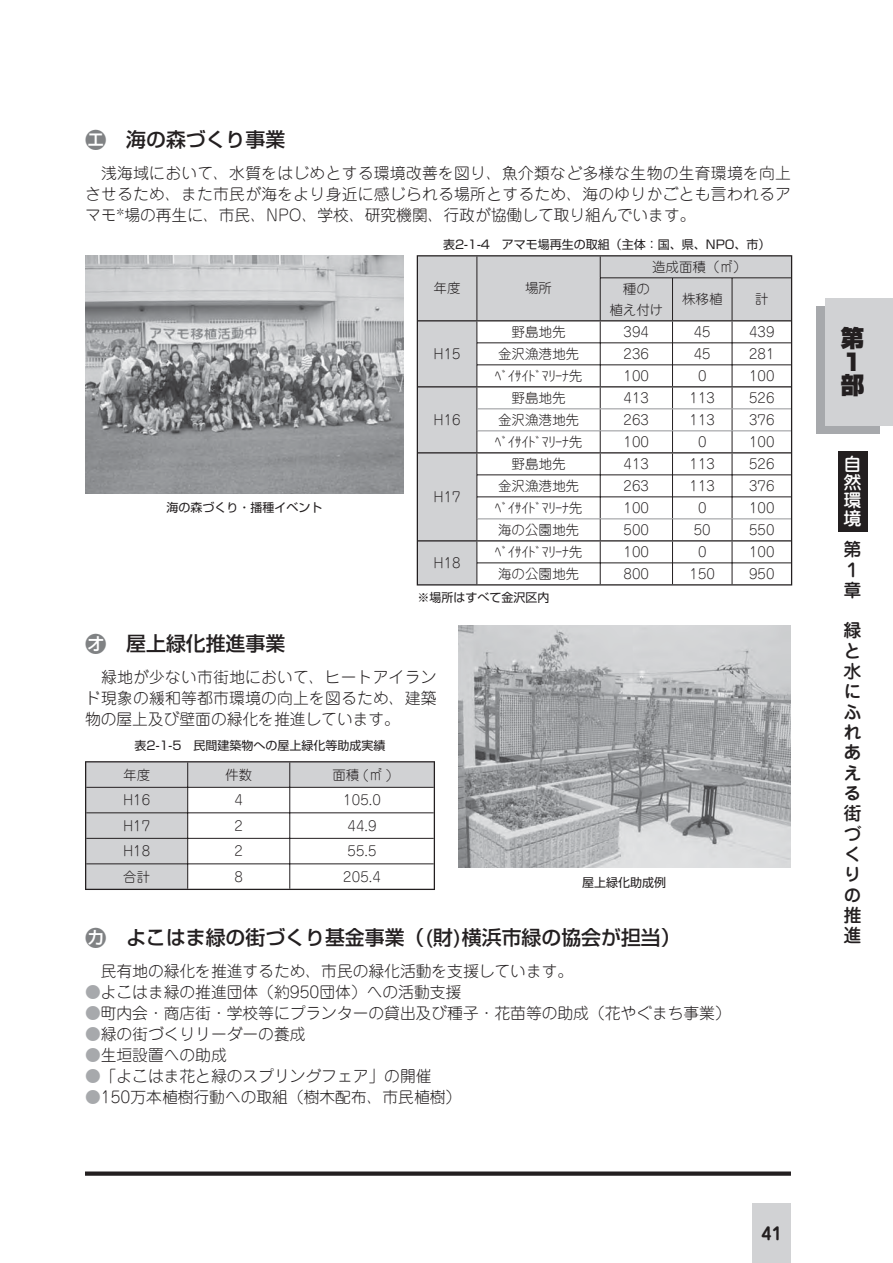
<style>
.page{position:relative;width:893px;height:1263px;background:#fff}
.page>*{position:absolute;margin:0;border:0;box-sizing:border-box;transform-origin:0 0}
.t1{font:23.4px/23.4px "Shin Go Pro Ultra 90 pv RKSJ V";color:#231f20}
.t2{font:19.8px "Shin Go Pro Medium 90 pv RKSJ H";color:#231f20}
.t3{font:18px/20.4px "Jun 34 Pro Medium 90 pv RKSJ V";color:#231f20}
.t4{font:18px/18px "Jun 34 Pro Medium 90 pv RKSJ V";color:#fff;text-align:justify}
.t5{font:16.95px "Jun 501 Pro Bold 90 pv RKSJ H";color:#231f20}
.t6{font:15.75px/21px "Jun 101 Pro Light 90 pv RKSJ H";color:#231f20;text-align:justify}
.t7{font:13.5px/21px "Jun 101 Pro Light 90 pv RKSJ H";color:#231f20;text-align:center}
.t8{font:12px "Shin Go Pro Regular 90 pv RKSJ H";color:#231f20}
.s1{font-size:21.3px;color:#808284}
.s2{color:#a7a9ac}
</style>
<div class="page">
<svg style="left:85px;top:1172px;width:706px;height:4px;background:#302c2d"></svg>
<div style="left:816px;top:306px;width:64px;height:128px;background:#a7a9ac"></div>
<div style="left:825px;top:298px;width:68px;height:127px;background:#d1d2d4"></div>
<div style="left:753px;top:1203px;width:38px;height:60px;background:#d1d2d4"></div>
<div style="left:838px;top:451px;width:29px;height:81px;background:#231f20"></div>
<img style="left:85px;top:255px;width:318px;height:239px">
<hr style="left:417px;top:255px;width:60px;height:1px;background:#231f20">
<hr style="left:477px;top:255px;width:123px;height:1px;background:#231f20">
<hr style="left:600px;top:255px;width:192px;height:1px;background:#231f20">
<hr style="left:417px;top:584px;width:60px;height:2px;background:#231f20">
<hr style="left:477px;top:584px;width:315px;height:2px;background:#231f20">
<svg style="left:417px;top:256px;width:375px;height:329px"></svg>
<hr style="left:477px;top:540px;width:255px;height:2px;background:#231f20">
<hr style="left:732px;top:540px;width:60px;height:2px;background:#231f20">
<img style="left:458px;top:625px;width:333px;height:242px">
<hr style="left:85px;top:761px;width:103px;height:1px;background:#231f20">
<hr style="left:188px;top:761px;width:247px;height:1px;background:#231f20">
<svg style="left:85px;top:762px;width:350px;height:127px"></svg>
<hr style="left:85px;top:889px;width:205px;height:1px;background:#231f20">
<hr style="left:290px;top:889px;width:145px;height:1px;background:#231f20">
<p class="t2" style="left:85px;top:132px;width:202px"><span class="s1">エ</span> 海の森づくり事業</p>
<p class="t6" style="left:85px;top:165px;width:707px">　浅海域において、水質をはじめとする環境改善を図り､魚介類など多様な生物の生育環境を向上させるため､また市民が海をより身近に感じられる場所とするため､海のゆりかごとも言われるアマモ*場の再生に、市民､ NPO、学校､研究機関、行政が協働して取り組んでいます｡</p>
<p class="t8" style="left:443px;top:240px;width:329px">表2-1-4　アマモ場再生の取組（主体：国、県、NPO、市）</p>
<p class="t7" style="left:434px;top:280px;width:28px">年度</p>
<p class="t7" style="left:525px;top:280px;width:28px">場所</p>
<p class="t7" style="left:652px;top:258px;width:96px">造成面積（㎡）</p>
<p class="t7" style="left:609px;top:280px;width:55px">種の<br>植え付け</p>
<p class="t7" style="left:682px;top:291px;width:42px">株移植</p>
<p class="t7" style="left:755px;top:291px;width:15px">計</p>
<p class="t8" style="left:166px;top:503px;width:157px">海の森づくり・播種イベント</p>
<p class="t7" style="left:433px;top:345px;width:29px">H15</p>
<p class="t7" style="left:433px;top:411px;width:29px">H16</p>
<p class="t7" style="left:433px;top:488px;width:29px">H17</p>
<p class="t7" style="left:511px;top:323px;width:55px">野島地先</p>
<p class="t7" style="left:624px;top:323px;width:27px">394</p>
<p class="t7" style="left:694px;top:323px;width:19px">45</p>
<p class="t7" style="left:749px;top:323px;width:27px">439</p>
<p class="t7" style="left:498px;top:345px;width:82px">金沢漁港地先</p>
<p class="t7" style="left:624px;top:345px;width:27px">236</p>
<p class="t7" style="left:694px;top:345px;width:19px">45</p>
<p class="t7" style="left:749px;top:345px;width:27px">281</p>
<p class="t7" style="left:495px;top:367px;width:89px">ﾍﾞｲｻｲﾄﾞﾏﾘｰﾅ先</p>
<p class="t7" style="left:624px;top:367px;width:27px">100</p>
<p class="t7" style="left:698px;top:367px;width:10px">0</p>
<p class="t7" style="left:749px;top:367px;width:27px">100</p>
<p class="t7" style="left:511px;top:389px;width:55px">野島地先</p>
<p class="t7" style="left:624px;top:389px;width:27px">413</p>
<p class="t7" style="left:689px;top:389px;width:27px">113</p>
<p class="t7" style="left:749px;top:389px;width:27px">526</p>
<p class="t7" style="left:498px;top:411px;width:82px">金沢漁港地先</p>
<p class="t7" style="left:624px;top:411px;width:27px">263</p>
<p class="t7" style="left:689px;top:411px;width:27px">113</p>
<p class="t7" style="left:749px;top:411px;width:27px">376</p>
<p class="t7" style="left:495px;top:433px;width:89px">ﾍﾞｲｻｲﾄﾞﾏﾘｰﾅ先</p>
<p class="t7" style="left:624px;top:433px;width:27px">100</p>
<p class="t7" style="left:698px;top:433px;width:10px">0</p>
<p class="t7" style="left:749px;top:433px;width:27px">100</p>
<p class="t7" style="left:511px;top:455px;width:55px">野島地先</p>
<p class="t7" style="left:624px;top:455px;width:27px">413</p>
<p class="t7" style="left:689px;top:455px;width:27px">113</p>
<p class="t7" style="left:749px;top:455px;width:27px">526</p>
<p class="t7" style="left:498px;top:477px;width:82px">金沢漁港地先</p>
<p class="t7" style="left:624px;top:477px;width:27px">263</p>
<p class="t7" style="left:689px;top:477px;width:27px">113</p>
<p class="t7" style="left:749px;top:477px;width:27px">376</p>
<p class="t7" style="left:495px;top:499px;width:89px">ﾍﾞｲｻｲﾄﾞﾏﾘｰﾅ先</p>
<p class="t7" style="left:624px;top:499px;width:27px">100</p>
<p class="t7" style="left:698px;top:499px;width:10px">0</p>
<p class="t7" style="left:749px;top:499px;width:27px">100</p>
<p class="t7" style="left:498px;top:521px;width:82px">海の公園地先</p>
<p class="t7" style="left:624px;top:521px;width:27px">500</p>
<p class="t7" style="left:694px;top:521px;width:19px">50</p>
<p class="t7" style="left:749px;top:521px;width:27px">550</p>
<p class="t7" style="left:495px;top:543px;width:89px">ﾍﾞｲｻｲﾄﾞﾏﾘｰﾅ先</p>
<p class="t7" style="left:624px;top:543px;width:27px">100</p>
<p class="t7" style="left:698px;top:543px;width:10px">0</p>
<p class="t7" style="left:749px;top:543px;width:27px">100</p>
<p class="t7" style="left:498px;top:565px;width:82px">海の公園地先</p>
<p class="t7" style="left:624px;top:565px;width:27px">800</p>
<p class="t7" style="left:689px;top:565px;width:27px">150</p>
<p class="t7" style="left:749px;top:565px;width:27px">950</p>
<p class="t8" style="left:417px;top:593px;width:133px">※場所はすべて金沢区内</p>
<p class="t7" style="left:433px;top:554px;width:29px">H18</p>
<p class="t2" style="left:85px;top:636px;width:202px"><span class="s1">オ</span> 屋上緑化推進事業</p>
<p class="t6" style="left:85px;top:669px;width:353px">　緑地が少ない市街地において、ヒートアイランド現象の緩和等都市環境の向上を図るため、建築物の屋上及び壁面の緑化を推進しています。</p>
<p class="t8" style="left:135px;top:741px;width:252px">表2-1-5　民間建築物への屋上緑化等助成実績</p>
<p class="t7" style="left:123px;top:766px;width:28px">年度</p>
<p class="t7" style="left:225px;top:766px;width:28px">件数</p>
<p class="t7" style="left:332px;top:766px;width:61px">面積 (㎡ )</p>
<p class="t7" style="left:123px;top:791px;width:29px">H16</p>
<p class="t7" style="left:234px;top:791px;width:10px">4</p>
<p class="t7" style="left:343px;top:791px;width:39px">105.0</p>
<p class="t7" style="left:123px;top:817px;width:29px">H17</p>
<p class="t7" style="left:234px;top:817px;width:10px">2</p>
<p class="t7" style="left:348px;top:817px;width:31px">44.9</p>
<p class="t7" style="left:123px;top:842px;width:29px">H18</p>
<p class="t7" style="left:234px;top:842px;width:10px">2</p>
<p class="t7" style="left:348px;top:842px;width:31px">55.5</p>
<p class="t7" style="left:123px;top:868px;width:28px">合計</p>
<p class="t7" style="left:234px;top:868px;width:10px">8</p>
<p class="t7" style="left:343px;top:868px;width:39px">205.4</p>
<p class="t8" style="left:582px;top:878px;width:85px">屋上緑化助成例</p>
<p class="t2" style="left:85px;top:930px;width:597px"><span class="s1">カ</span> よこはま緑の街づくり基金事業（(財)横浜市緑の協会が担当）</p>
<p class="t6" style="left:85px;top:963px;width:490px">　民有地の緑化を推進するため、市民の緑化活動を支援しています。</p>
<p class="t6" style="left:85px;top:984px;width:378px"><span class="s2">●</span>よこはま緑の推進団体（約950団体）への活動支援</p>
<p class="t6" style="left:85px;top:1005px;width:647px"><span class="s2">●</span>町内会・商店街・学校等にプランターの貸出及び種子・花苗等の助成（花やぐまち事業）</p>
<p class="t6" style="left:85px;top:1026px;width:222px"><span class="s2">●</span>緑の街づくりリーダーの養成</p>
<p class="t6" style="left:85px;top:1047px;width:143px"><span class="s2">●</span>生垣設置への助成</p>
<p class="t6" style="left:85px;top:1068px;width:348px"><span class="s2">●</span>「よこはま花と緑のスプリングフェア」の開催</p>
<p class="t6" style="left:85px;top:1089px;width:378px"><span class="s2">●</span>150万本植樹行動への取組（樹木配布、市民植樹）</p>
<p class="t5" style="left:761px;top:1227px;width:23px">41</p>
<p class="t1" style="left:841px;top:330px;width:25px">第<br>１部</p>
<p class="t4" style="left:843px;top:458px;width:19px">自然環境</p>
<p class="t3" style="left:843px;top:541px;width:19px">第<br>１章</p>
<p class="t3" style="left:843px;top:623px;width:19px">緑と水にふれあえる街づくりの推進</p>
</div>
